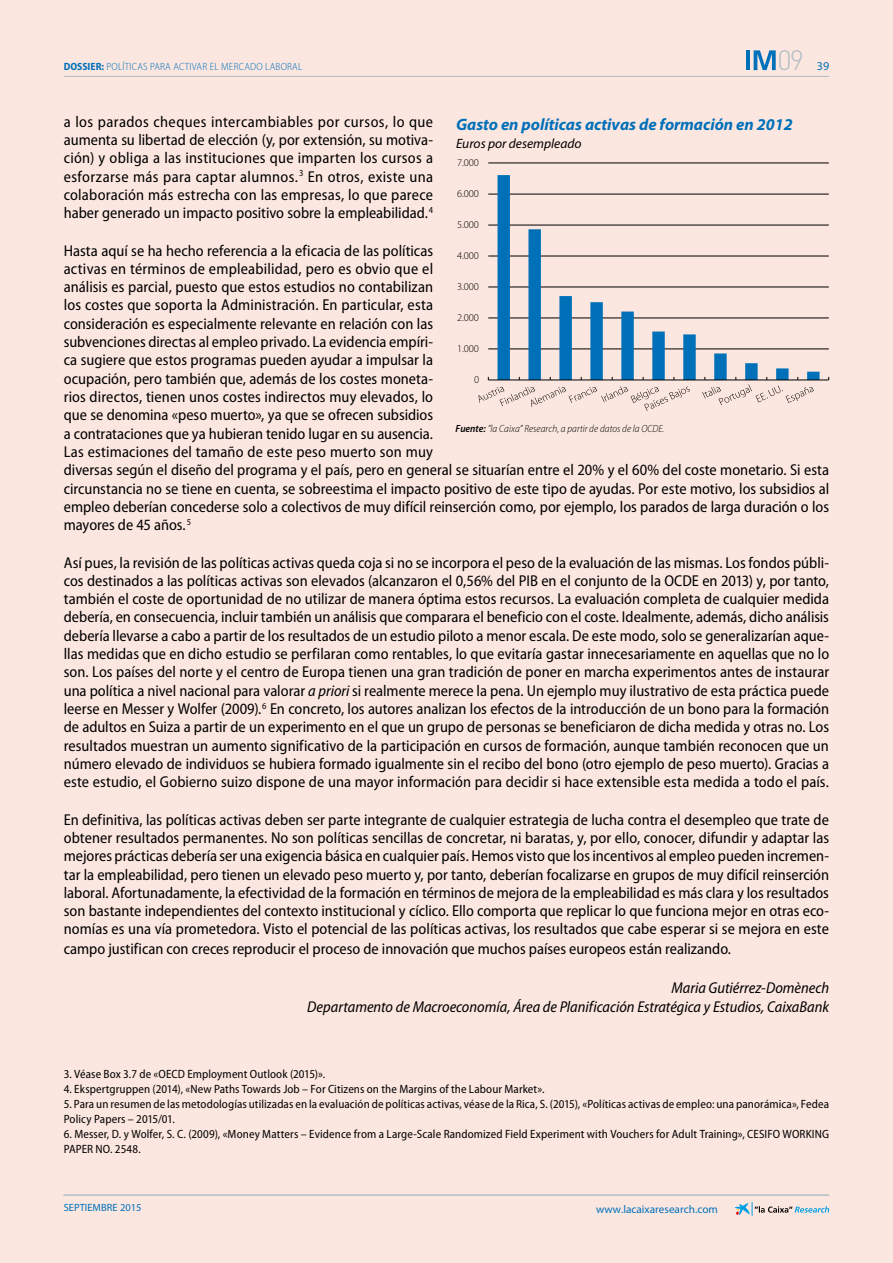
<style>
.page{position:relative;width:893px;height:1263px;background:#fce7e0}
.page>*{position:absolute;margin:0;border:0;box-sizing:border-box;transform-origin:0 0}
.t1{font:300 27.6px "DIN Pro";color:#b2bdc2}
.t2{font:italic 700 16.5px "Myriad Pro";color:#0070b9}
.t3{font:semi-condensed 15.75px/18.3px "Myriad Pro";color:#000;text-align:justify}
.t4{font:italic semi-condensed 15.75px/19.5px "Myriad Pro";color:#000;text-align:right}
.t5{font:italic 13.5px "Myriad Pro";color:#000}
.t6{font:semi-condensed 12px/15px "Myriad Pro";letter-spacing:.01em;color:#000}
.t7{font:12px "Myriad Pro";color:#0070ba}
.t8{font:11.25px "Myriad Pro";color:#0070ba}
.t9{font:italic 300 semi-condensed 10.5px "Myriad Pro";letter-spacing:.005em;color:#000}
.t10{font:300 semi-condensed 10.5px "Myriad Pro";letter-spacing:.02em;color:#0070ba}
.t11{font:300 10.5px "Myriad Pro";letter-spacing:-.005em;color:#000}
.t12{font:10.5px "Myriad Pro";color:#0070ba}
.s1{font-weight:700}
.s2{font-style:italic}
.s3{font-weight:600}
</style>
<div class="page">
<hr style="left:64px;top:76px;width:765px;height:1px;background:#b2bdc2">
<hr style="left:63px;top:1195px;width:766px;height:1px;background:#b2bdc2">
<svg style="left:735px;top:1202px;width:94px;height:14px"></svg>
<svg style="left:754px;top:50px;width:22px;height:20px"></svg>
<hr style="left:746px;top:50px;width:4px;height:20px;background:#0070ba">
<hr style="left:488px;top:349px;width:341px;height:1px;background:#000">
<hr style="left:488px;top:318px;width:341px;height:1px;background:#000">
<hr style="left:488px;top:287px;width:341px;height:1px;background:#000">
<hr style="left:488px;top:256px;width:341px;height:1px;background:#000">
<hr style="left:488px;top:225px;width:341px;height:1px;background:#000">
<hr style="left:488px;top:194px;width:341px;height:1px;background:#000">
<hr style="left:488px;top:163px;width:341px;height:1px;background:#000">
<svg style="left:497px;top:175px;width:322px;height:205px;fill:#fce7e0"></svg>
<hr style="left:488px;top:380px;width:341px;height:1px;background:#000">
<svg style="left:479px;top:386px;width:211px;height:25px"></svg>
<svg style="left:702px;top:377px;width:112px;height:28px"></svg>
<p class="t10" style="left:64px;top:61px;width:240px"><span class="s1">DOSSIER:</span> POLÍTICAS PARA ACTIVAR EL MERCADO LABORAL</p>
<h1 class="t1" style="left:777px;top:41px;width:28px">09</h1>
<p class="t7" style="left:817px;top:60px;width:14px">39</p>
<p class="t3" style="left:64px;top:113px;width:371px">a los parados cheques intercambiables por cursos, lo que aumenta su libertad de elección (y, por extensión, su motiva&shy;ción) y obliga a las instituciones que imparten los cursos a esforzarse más para captar alumnos.<sup>3</sup> En otros, existe una colaboración más estrecha con las empresas, lo que parece haber generado un impacto positivo sobre la empleabilidad.<sup>4</sup></p>
<p class="t3" style="left:64px;top:241px;width:767px;text-align:left">Hasta aquí se ha hecho referencia a la eficacia de las políticas<br>activas en términos de empleabilidad, pero es obvio que el<br>análisis es parcial, puesto que estos estudios no contabilizan<br>los costes que soporta la Administración. En particular, esta<br>consideración es especialmente relevante en relación con las<br>subvenciones directas al empleo privado. La evidencia empíri-<br>ca sugiere que estos programas pueden ayudar a impulsar la<br>ocupación, pero también que, además de los costes moneta-<br>rios directos, tienen unos costes indirectos muy elevados, lo<br>que se denomina «peso muerto», ya que se ofrecen subsidios<br>a contrataciones que ya hubieran tenido lugar en su ausencia.<br>Las estimaciones del tamaño de este peso muerto son muy<br>diversas según el diseño del programa y el país, pero en general se situarían entre el 20% y el 60% del coste monetario. Si esta circunstancia no se tiene en cuenta, se sobreestima el impacto positivo de este tipo de ayudas. Por este motivo, los subsidios al empleo deberían concederse solo a colectivos de muy difícil reinserción como, por ejemplo, los parados de larga duración o los mayores de 45 años.<sup>5</sup></p>
<p class="t3" style="left:64px;top:553px;width:767px">Así pues, la revisión de las políticas activas queda coja si no se incorpora el peso de la evaluación de las mismas. Los fondos públi&shy;cos destinados a las políticas activas son elevados (alcanzaron el 0,56% del PIB en el conjunto de la OCDE en 2013) y, por tanto, también el coste de oportunidad de no utilizar de manera óptima estos recursos. La evaluación completa de cualquier medida debería, en consecuencia, incluir también un análisis que comparara el beneficio con el coste. Idealmente, además, dicho análisis debería llevarse a cabo a partir de los resultados de un estudio piloto a menor escala. De este modo, solo se generalizarían aque&shy;llas medidas que en dicho estudio se perfilaran como rentables, lo que evitaría gastar innecesariamente en aquellas que no lo son. Los países del norte y el centro de Europa tienen una gran tradición de poner en marcha experimentos antes de instaurar una política a nivel nacional para valorar <span class="s2">a priori</span> si realmente merece la pena. Un ejemplo muy ilustrativo de esta práctica puede leerse en Messer y Wolfer (2009).<sup>6</sup> En concreto, los autores analizan los efectos de la introducción de un bono para la formación de adultos en Suiza a partir de un experimento en el que un grupo de personas se beneficiaron de dicha medida y otras no. Los resultados muestran un aumento significativo de la participación en cursos de formación, aunque también reconocen que un número elevado de individuos se hubiera formado igualmente sin el recibo del bono (otro ejemplo de peso muerto). Gracias a este estudio, el Gobierno suizo dispone de una mayor información para decidir si hace extensible esta medida a todo el país.</p>
<p class="t3" style="left:64px;top:810px;width:767px">En definitiva, las políticas activas deben ser parte integrante de cualquier estrategia de lucha contra el desempleo que trate de obtener resultados permanentes. No son políticas sencillas de concretar, ni baratas, y, por ello, conocer, difundir y adaptar las mejores prácticas debería ser una exigencia básica en cualquier país. Hemos visto que los incentivos al empleo pueden incremen&shy;tar la empleabilidad, pero tienen un elevado peso muerto y, por tanto, deberían focalizarse en grupos de muy difícil reinserción laboral. Afortunadamente, la efectividad de la formación en términos de mejora de la empleabilidad es más clara y los resultados son bastante independientes del contexto institucional y cíclico. Ello comporta que replicar lo que funciona mejor en otras eco&shy;nomías es una vía prometedora. Visto el potencial de las políticas activas, los resultados que cabe esperar si se mejora en este campo justifican con creces reproducir el proceso de innovación que muchos países europeos están realizando.</p>
<p class="t4" style="left:307px;top:978px;width:523px">Maria Gutiérrez-Domènech<br>Departamento de Macroeconomía, Área de Planificación Estratégica y Estudios, CaixaBank</p>
<p class="t2" style="left:456px;top:115px;width:338px">Gasto en políticas activas de formación en 2012</p>
<p class="t5" style="left:456px;top:136px;width:127px">Euros por desempleado</p>
<p class="t11" style="left:457px;top:157px;width:24px">7.000</p>
<p class="t11" style="left:457px;top:188px;width:24px">6.000</p>
<p class="t11" style="left:457px;top:219px;width:24px">5.000</p>
<p class="t11" style="left:457px;top:250px;width:24px">4.000</p>
<p class="t11" style="left:457px;top:281px;width:24px">3.000</p>
<p class="t11" style="left:457px;top:312px;width:24px">2.000</p>
<p class="t11" style="left:457px;top:343px;width:24px">1.000</p>
<p class="t11" style="left:474px;top:374px;width:7px">0</p>
<p class="t9" style="left:456px;top:423px;width:210px"><span class="s3">Fuente:</span> ”la Caixa” Research, a partir de datos de la OCDE.</p>
<p class="t6" style="left:64px;top:1067px;width:263px">3. Véase Box 3.7 de «OECD Employment Outlook (2015)».</p>
<p class="t6" style="left:64px;top:1082px;width:482px">4. Ekspertgruppen (2014), «New Paths Towards Job – For Citizens on the Margins of the Labour Market».</p>
<p class="t6" style="left:64px;top:1097px;width:767px">5. Para un resumen de las metodologías utilizadas en la evaluación de políticas activas, véase de la Rica, S. (2015), «Políticas activas de empleo: una panorámica», Fedea<br>Policy Papers – 2015/01.</p>
<p class="t6" style="left:64px;top:1127px;width:767px">6. Messer, D. y Wolfer, S. C. (2009), «Money Matters – Evidence from a Large-Scale Randomized Field Experiment with Vouchers for Adult Training», CESIFO WORKING<br>PAPER NO. 2548.</p>
<p class="t12" style="left:64px;top:1202px;width:79px">SEPTIEMBRE 2015</p>
<p class="t8" style="left:596px;top:1203px;width:123px">www.lacaixaresearch.com</p>
</div>
